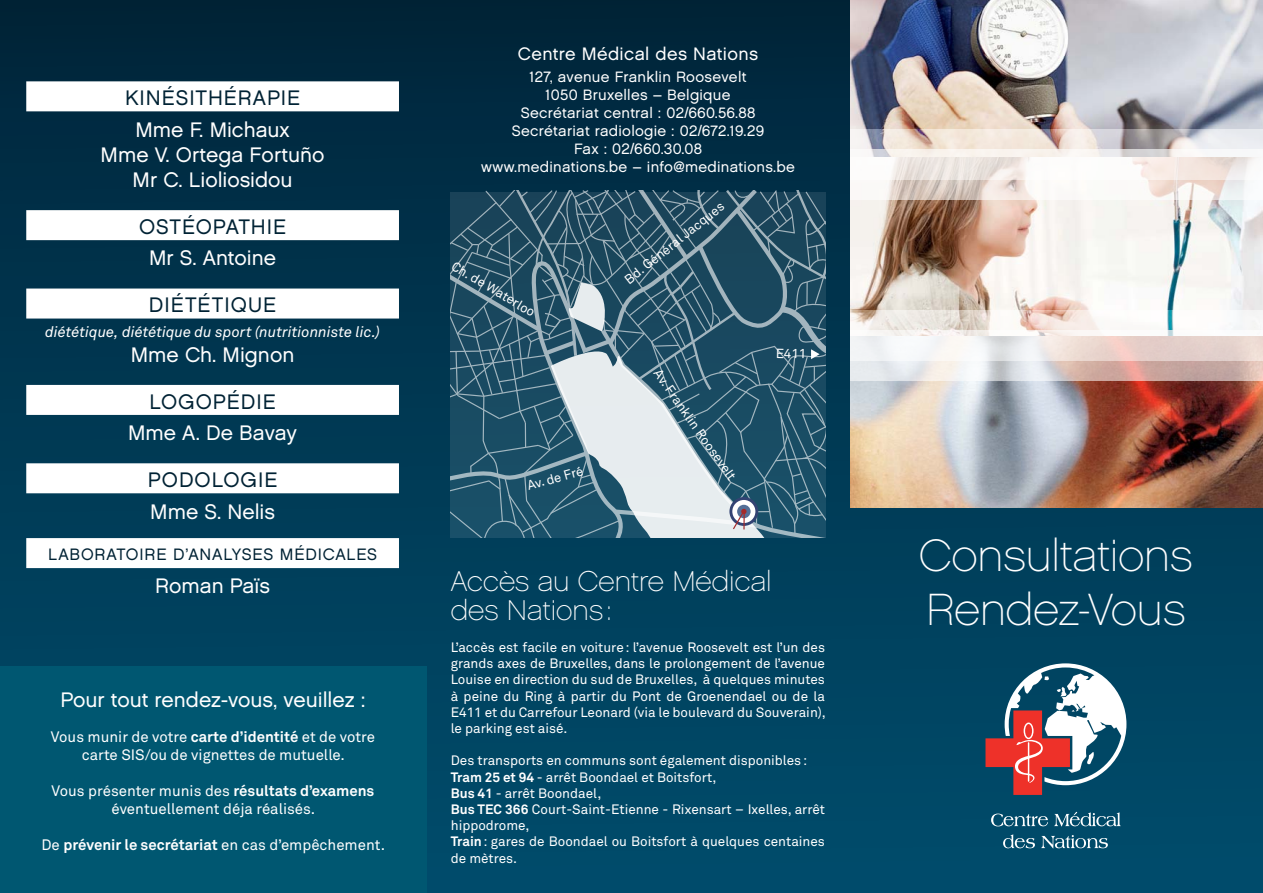
<style>
.page{position:relative;width:1263px;height:893px;background:#fff}
.page>*{position:absolute;margin:0;border:0;box-sizing:border-box;transform-origin:0 0}
.t1{font:45px/54px "Chalet Paris Nineteen Sixty";color:#fff}
.t2{font:28.5px/28.5px "Chalet Paris Nineteen Sixty";color:#fff}
.t3{font:21px/25.2px "Chalet London Nineteen Sixty";color:#fff;text-align:center}
.t4{font:21px "Chalet London Nineteen Eighty";letter-spacing:.045em;color:#002234}
.t5{font:18px "Chalet London Nineteen Sixty";letter-spacing:.02em;color:#fff}
.t6{font:16.5px "Chalet London Nineteen Eighty";letter-spacing:.05em;color:#002234}
.t7{font:15px/18px "Akkurat";color:#fff;text-align:center}
.t8{font:15px/18px "Chalet London Nineteen Sixty";letter-spacing:.02em;color:#fff;text-align:center}
.t9{font:italic 15px "Akkurat";letter-spacing:-.005em;color:#fff}
.t10{font:13.5px/16.2px "Akkurat";color:#fff;text-align:justify}
.t11{font:13.2px "Akkurat";color:#fff}
.s1{font-weight:700}
</style>
<div class="page">
<div style="left:0;top:0;width:1263px;height:893px;background:linear-gradient(to bottom,#01263a,#004d6d)"></div>
<svg style="left:450px;top:191px;width:375px;height:346px;background:#496f81"></svg>
<div style="left:0;top:666px;width:426px;height:227px;background:#005771"></div>
<img style="left:850px;top:200px;width:413px;height:307px">
<img style="left:851px;top:0;width:412px;height:130px">
<svg style="left:850px;top:180px;width:413px;height:20px;fill:#f7f4f4"></svg>
<svg style="left:850px;top:361px;width:413px;height:19px;background:#dac9c6"></svg>
<svg style="left:850px;top:130px;width:413px;height:50px"></svg>
<svg style="left:850px;top:311px;width:413px;height:50px"></svg>
<div style="left:26px;top:81px;width:373px;height:30px;background:#fff"></div>
<div style="left:26px;top:210px;width:373px;height:30px;background:#fff"></div>
<div style="left:26px;top:289px;width:373px;height:30px;background:#fff"></div>
<div style="left:26px;top:385px;width:373px;height:30px;background:#fff"></div>
<div style="left:26px;top:463px;width:373px;height:30px;background:#fff"></div>
<div style="left:26px;top:538px;width:373px;height:30px;background:#fff"></div>
<svg style="left:991px;top:814px;width:57px;height:12px"></svg>
<svg style="left:1054px;top:812px;width:67px;height:15px"></svg>
<svg style="left:1003px;top:834px;width:32px;height:14px"></svg>
<svg style="left:1041px;top:835px;width:67px;height:13px"></svg>
<svg style="left:985px;top:663px;width:141px;height:132px"></svg>
<h3 class="t4" style="left:125px;top:85px;width:177px">KINÉSITHÉRAPIE</h3>
<h3 class="t3" style="left:101px;top:117px;width:225px">Mme F. Michaux<br>Mme V. Ortega Fortuño<br>Mr C. Lioliosidou</h3>
<h3 class="t4" style="left:139px;top:214px;width:149px">OSTÉOPATHIE</h3>
<h3 class="t3" style="left:149px;top:245px;width:128px">Mr S. Antoine</h3>
<h3 class="t4" style="left:149px;top:292px;width:129px">DIÉTÉTIQUE</h3>
<p class="t9" style="left:45px;top:322px;width:337px">diététique, diététique du sport (nutritionniste lic.)</p>
<h3 class="t3" style="left:131px;top:342px;width:165px">Mme Ch. Mignon</h3>
<h3 class="t4" style="left:149px;top:388px;width:128px">LOGOPÉDIE</h3>
<h3 class="t3" style="left:128px;top:420px;width:171px">Mme A. De Bavay</h3>
<h3 class="t4" style="left:148px;top:467px;width:131px">PODOLOGIE</h3>
<h3 class="t3" style="left:150px;top:498px;width:126px">Mme S. Nelis</h3>
<p class="t6" style="left:48px;top:544px;width:330px">LABORATOIRE D’ANALYSES MÉDICALES</p>
<h3 class="t3" style="left:155px;top:573px;width:116px">Roman Païs</h3>
<h3 class="t3" style="left:60px;top:687px;width:307px">Pour tout rendez-vous, veuillez :</h3>
<p class="t7" style="left:51px;top:727px;width:326px">Vous munir de votre <span class="s1">carte d’identité</span> et de votre carte SIS/ou de vignettes de mutuelle.</p>
<p class="t7" style="left:52px;top:781px;width:324px">Vous présenter munis des <span class="s1">résultats d’examens </span>éventuellement déja réalisés.</p>
<p class="t7" style="left:41px;top:835px;width:345px">De <span class="s1">prévenir le secrétariat</span> en cas d’empêchement.</p>
<h3 class="t5" style="left:518px;top:43px;width:242px">Centre Médical des Nations</h3>
<p class="t8" style="left:481px;top:68px;width:315px">127, avenue Franklin Roosevelt<br>1050 Bruxelles – Belgique<br>Secrétariat central : 02/660.56.88<br>Secrétariat radiologie : 02/672.19.29<br>Fax : 02/660.30.08<br>www.medinations.be – info@medinations.be</p>
<p class="t11" style="left:457px;top:257px;width:96px;rotate:31deg">Ch. de Waterloo</p>
<p class="t11" style="left:525px;top:477px;width:59px;rotate:-15deg">Av. de Fré</p>
<p class="t11" style="left:621px;top:274px;width:125px;rotate:-38deg">Bd. Général Jacques</p>
<p class="t11" style="left:664px;top:366px;width:134px;rotate:55deg">Av. Franklin Roosevelt</p>
<p class="t11" style="left:776px;top:345px;width:32px;rotate:1deg">E411</p>
<h2 class="t2" style="left:451px;top:567px;width:322px">Accès au Centre Médical des Nations:</h2>
<p class="t10" style="left:451px;top:639px;width:376px">L’accès est facile en voiture: l’avenue Roosevelt est l’un des grands axes de Bruxelles, dans le prolongement de l’avenue Louise en direction du sud de Bruxelles, à quelques minutes à peine du Ring à partir du Pont de Groenendael ou de la E411 et du Carrefour Leonard (via le boulevard du Souverain), le parking est aisé.</p>
<p class="t10" style="left:451px;top:752px;width:376px;text-align:left">Des transports en communs sont également disponibles:<br><span class="s1">Tram 25 et 94</span> - arrêt Boondael et Boitsfort,<br><span class="s1">Bus 41</span> - arrêt Boondael,<br><span class="s1">Bus TEC 366</span> Court-Saint-Etienne - Rixensart – Ixelles, arrêt hippodrome,<br><span class="s1">Train</span>: gares de Boondael ou Boitsfort à quelques centaines de mètres.</p>
<h1 class="t1" style="left:919px;top:529px;width:275px">Consultations<br>Rendez-Vous</h1>
</div>
